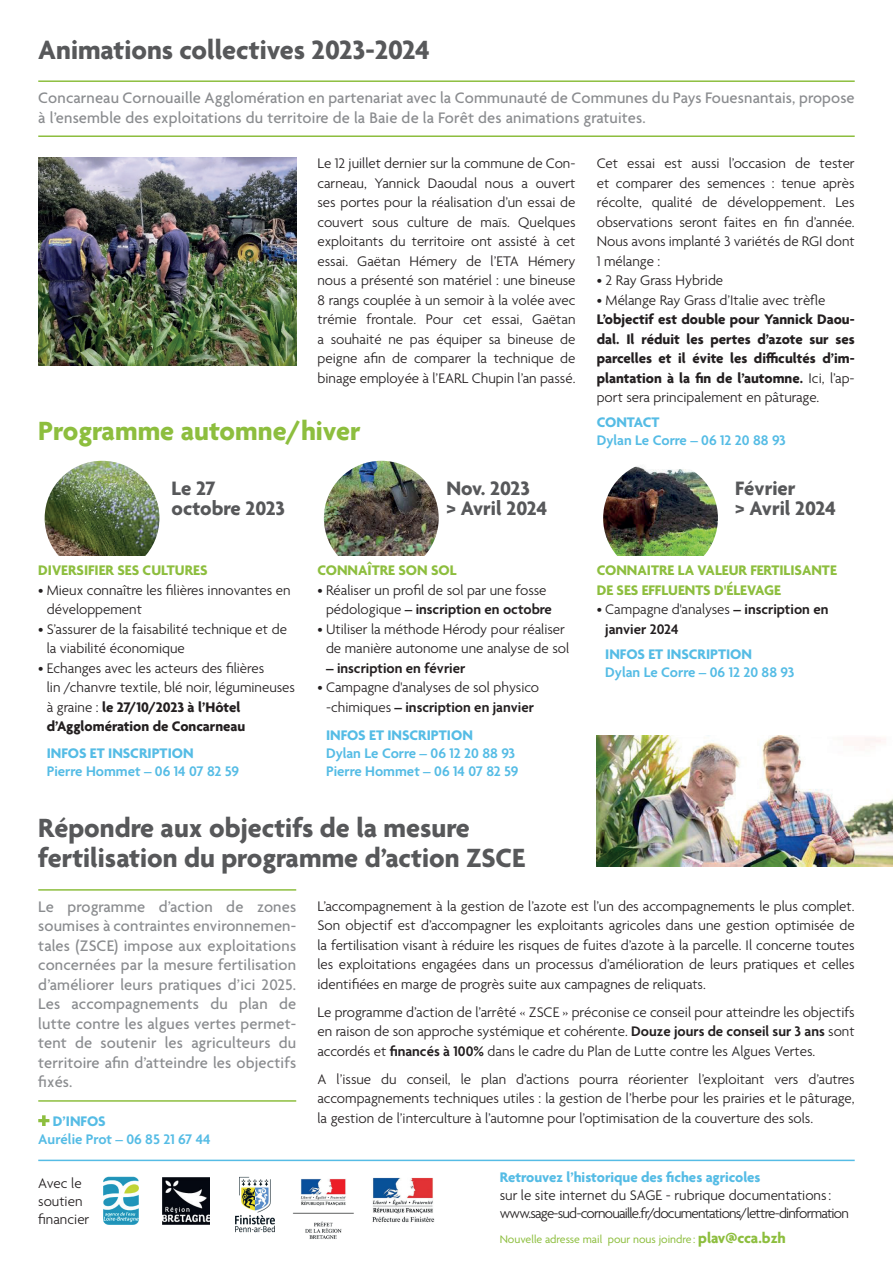
<style>
.page{position:relative;width:893px;height:1263px;background:#fff}
.page>*{position:absolute;margin:0;border:0;box-sizing:border-box;transform-origin:0 0}
.t1{font:700 28.5px/30px "Agenda";color:#57585a}
.t2{font:700 28.5px "Agenda";color:#8dbe3e}
.t3{font:700 21px/19.5px "Agenda";color:#57585a}
.t4{font:500 16.5px/19.5px "Agenda";letter-spacing:.01em;color:#8a8c8f}
.t5{font:300 15px/19.5px "Agenda";color:#231f20;text-align:justify}
.t6{font:700 15px/19.5px "Agenda";color:#231f20;text-align:justify}
.t7{font:600 15px/18px "Agenda";color:#55bce5}
.t8{font:300 15px/18px "Agenda";letter-spacing:-.05em;color:#231f20}
.t9{font:700 15px "Agenda";color:#55bce5}
.t10{font:700 15px/19.5px "Agenda";color:#8dbe3e}
.t11{font:600 15px/19.5px "Agenda";color:#231f20}
.t12{font:11.85px "Agenda";color:#8dbe3e}
.s1{font-weight:300}
.s2{font-weight:700}
.s3{font-weight:600}
.s4{font-weight:700;font-size:15.75px}
</style>
<div class="page">
<hr style="left:38px;top:1159px;width:817px;height:2px;background:#55bce5">
<img style="left:372px;top:1177px;width:63px;height:46px">
<img style="left:103px;top:1177px;width:36px;height:47px">
<img style="left:293px;top:1179px;width:61px;height:60px">
<hr style="left:38px;top:80px;width:817px;height:2px;background:#8dbe3e">
<hr style="left:38px;top:135px;width:817px;height:2px;background:#8dbe3e">
<img style="left:38px;top:157px;width:258px;height:209px">
<svg style="left:38px;top:1115px;width:11px;height:11px"></svg>
<img style="left:45px;top:461px;width:114px;height:115px;border-radius:57px">
<img style="left:324px;top:461px;width:115px;height:95px">
<img style="left:603px;top:466px;width:115px;height:90px">
<div style="left:38px;top:556px;width:258px;height:186px;background:#fff"></div>
<hr style="left:38px;top:889px;width:258px;height:2px;background:#8dbe3e">
<hr style="left:38px;top:1100px;width:258px;height:2px;background:#8dbe3e">
<img style="left:597px;top:735px;width:296px;height:132px">
<img style="left:235px;top:1176px;width:40px;height:57px">
<img style="left:163px;top:1178px;width:46px;height:47px">
<h1 class="t1" style="left:38px;top:36px;width:393px">Animations collectives 2023-2024</h1>
<p class="t4" style="left:38px;top:89px;width:818px">Concarneau Cornouaille Agglomération en partenariat avec la Communauté de Communes du Pays Fouesnantais, propose à l’ensemble des exploitations du territoire de la Baie de la Forêt des animations gratuites.</p>
<p class="t5" style="left:597px;top:154px;width:259px">Cet essai est aussi l’occasion de tester et comparer des semences : tenue après récolte, qualité de développement. Les observations seront faites en fin d’année.<br>Nous avons implanté 3 variétés de RGI dont 1 mélange :</p>
<p class="t5" style="left:597px;top:271px;width:128px">• 2 Ray Grass Hybride</p>
<p class="t5" style="left:597px;top:291px;width:230px">• Mélange Ray Grass d’Italie avec trèfle</p>
<p class="t6" style="left:597px;top:310px;width:259px">L’objectif est double pour Yannick Daou&shy;dal. Il réduit les pertes d’azote sur ses parcelles et il évite les difficultés d’im&shy;plantation à la fin de l’automne. <span class="s1">Ici, l’ap&shy;port sera principalement en pâturage.</span></p>
<p class="t9" style="left:597px;top:414px;width:64px">CONTACT</p>
<p class="t7" style="left:597px;top:432px;width:191px">Dylan Le Corre – 06 12 20 88 93</p>
<p class="t5" style="left:317px;top:154px;width:259px">Le 12 juillet dernier sur la commune de Con&shy;carneau, Yannick Daoudal nous a ouvert ses portes pour la réalisation d’un essai de couvert sous culture de maïs. Quelques exploitants du territoire ont assisté à cet essai. Gaëtan Hémery de l’ETA Hémery nous a présenté son matériel : une bineuse 8 rangs couplée à un semoir à la volée avec trémie frontale. Pour cet essai, Gaëtan a souhaité ne pas équiper sa bineuse de peigne afin de comparer la technique de binage employée à l’EARL Chupin l’an passé.</p>
<h1 class="t2" style="left:38px;top:415px;width:324px">Programme automne/hiver</h1>
<h2 class="t3" style="left:172px;top:480px;width:115px">Le 27 octobre 2023</h2>
<h2 class="t3" style="left:735px;top:480px;width:102px">Février<br>&gt; Avril 2024</h2>
<h2 class="t3" style="left:446px;top:480px;width:102px">Nov. 2023<br>&gt; Avril 2024</h2>
<p class="t10" style="left:38px;top:562px;width:171px">DIVERSIFIER SES CULTURES</p>
<p class="t5" style="left:47px;top:581px;width:245px;text-indent:-9px">• Mieux connaître les filières innovantes en développement</p>
<p class="t5" style="left:47px;top:620px;width:242px;text-indent:-9px">• S’assurer de la faisabilité technique et de la viabilité économique</p>
<p class="t5" style="left:47px;top:659px;width:250px;text-align:left;text-indent:-9px">• Echanges avec les acteurs des filières<br>lin /chanvre textile, blé noir, légumineuses à graine : <span class="s2">le 27/10/2023 à l’Hôtel d’Agglomération de Concarneau</span></p>
<p class="t9" style="left:47px;top:745px;width:148px">INFOS ET INSCRIPTION</p>
<p class="t7" style="left:47px;top:763px;width:194px">Pierre Hommet – 06 14 07 82 59</p>
<p class="t10" style="left:317px;top:562px;width:141px">CONNAÎTRE SON SOL</p>
<p class="t5" style="left:317px;top:581px;width:236px;text-align:center">• Réaliser un profil de sol par une fosse pédologique <span class="s3">– inscription en octobre</span></p>
<p class="t5" style="left:317px;top:620px;width:253px;text-align:center">• Utiliser la méthode Hérody pour réaliser de manière autonome une analyse de sol</p>
<p class="t11" style="left:326px;top:659px;width:141px"><span class="s2">–</span> inscription en février</p>
<p class="t5" style="left:317px;top:679px;width:223px;text-align:center">• Campagne d'analyses de sol physico -chimiques <span class="s2">–</span> <span class="s3">inscription en janvier</span></p>
<p class="t9" style="left:326px;top:727px;width:148px">INFOS ET INSCRIPTION</p>
<p class="t7" style="left:326px;top:745px;width:194px">Dylan Le Corre – 06 12 20 88 93<br>Pierre Hommet – 06 14 07 82 59</p>
<p class="t10" style="left:597px;top:562px;width:242px">CONNAITRE LA VALEUR FERTILISANTE<br>DE SES EFFLUENTS D'ÉLEVAGE</p>
<p class="t11" style="left:605px;top:601px;width:225px;text-indent:-9px"><span class="s1">• Campagne d'analyses</span> <span class="s2">–</span> inscription en janvier 2024</p>
<p class="t9" style="left:605px;top:646px;width:148px">INFOS ET INSCRIPTION</p>
<p class="t7" style="left:605px;top:664px;width:191px">Dylan Le Corre – 06 12 20 88 93</p>
<h1 class="t1" style="left:38px;top:814px;width:488px">Répondre aux objectifs de la mesure fertilisation du programme d’action ZSCE</h1>
<p class="t4" style="left:38px;top:898px;width:259px;text-align:justify">Le programme d’action de zones soumises à contraintes environnemen&shy;tales (ZSCE) impose aux exploitations concernées par la mesure fertilisation d’améliorer leurs pratiques d’ici 2025.<br>Les accompagnements du plan de lutte contre les algues vertes permet&shy;tent de soutenir les agriculteurs du territoire afin d’atteindre les objectifs fixés.</p>
<p class="t5" style="left:317px;top:897px;width:539px">L’accompagnement à la gestion de l’azote est l’un des accompagnements le plus complet.<br>Son objectif est d’accompagner les exploitants agricoles dans une gestion optimisée de la fertilisation visant à réduire les risques de fuites d’azote à la parcelle. Il concerne toutes les exploitations engagées dans un processus d’amélioration de leurs pratiques et celles identifiées en marge de progrès suite aux campagnes de reliquats.</p>
<p class="t5" style="left:317px;top:1003px;width:539px">Le programme d’action de l’arrêté « ZSCE » préconise ce conseil pour atteindre les objectifs en raison de son approche systémique et cohérente. <span class="s3">Douze jours de conseil sur 3 ans</span> sont accordés et <span class="s3">financés à 100%</span> dans le cadre du Plan de Lutte contre les Algues Vertes.</p>
<p class="t5" style="left:317px;top:1070px;width:539px">A l’issue du conseil, le plan d’actions pourra réorienter l’exploitant vers d’autres accompagnements techniques utiles : la gestion de l’herbe pour les prairies et le pâturage, la gestion de l’interculture à l’automne pour l’optimisation de la couverture des sols.</p>
<p class="t9" style="left:53px;top:1113px;width:54px">D’INFOS</p>
<p class="t7" style="left:38px;top:1131px;width:174px">Aurélie Prot – 06 85 21 67 44</p>
<p class="t5" style="left:38px;top:1174px;width:53px;line-height:18px;text-align:left">Avec le soutien financier</p>
<p class="t9" style="left:500px;top:1169px;width:262px">Retrouvez l’historique des fiches agricoles</p>
<p class="t8" style="left:500px;top:1187px;width:351px">sur le site internet du SAGE - rubrique documentations: www.sage-sud-cornouaille.fr/documentations/lettre-dinformation</p>
<p class="t12" style="left:500px;top:1233px;width:288px">Nouvelle adresse mail pour nous joindre : <span class="s4">plav@cca.bzh</span></p>
</div>
